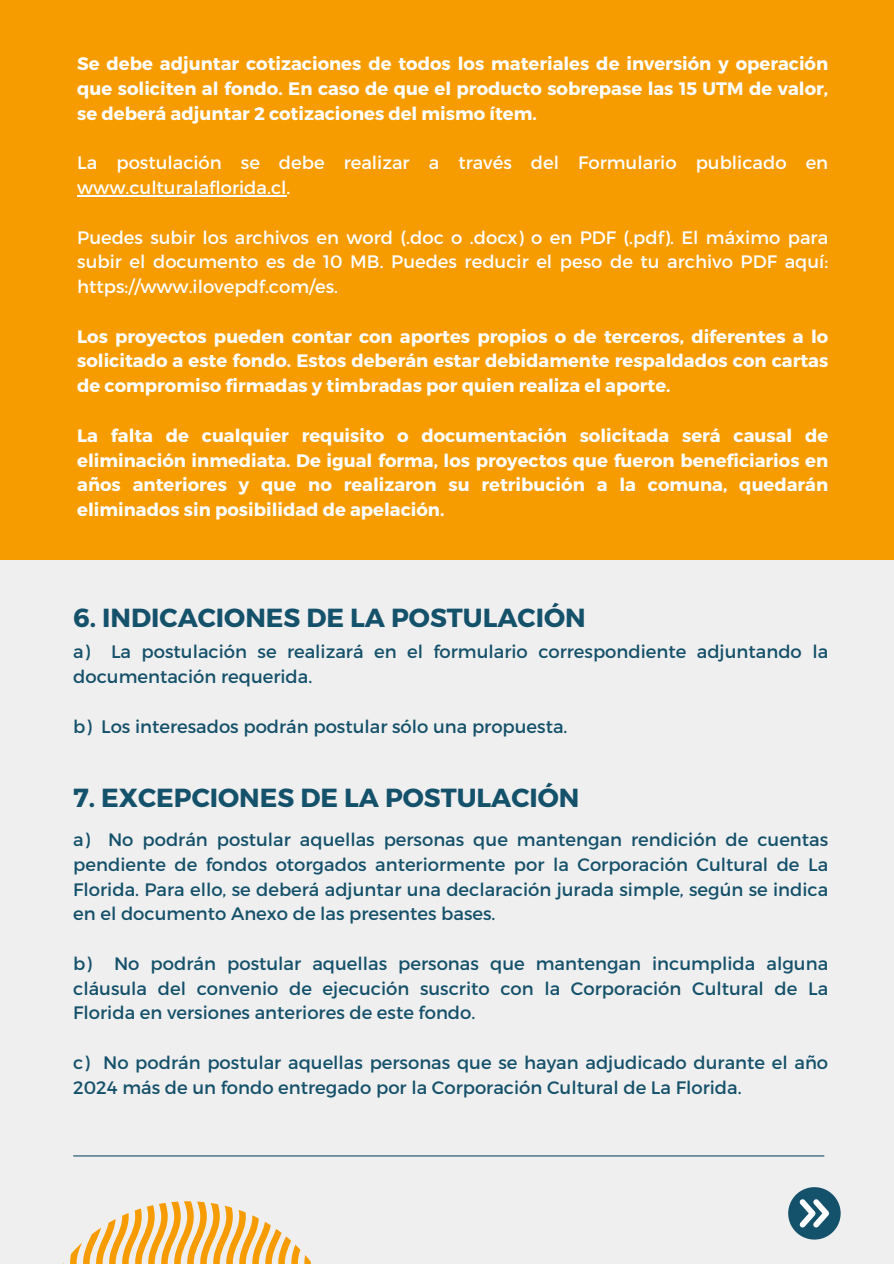
<style>
.page{position:relative;width:894px;height:1264px;background:#fff}
.page>*{position:absolute;margin:0;border:0;box-sizing:border-box;transform-origin:0 0}
.t1{font:700 26.1px "Montserrat";color:#14516a}
.t2{font:18px/24.8px "Montserrat";color:#14516a}
.t3{font:700 18px/24.8px "Montserrat";color:#fff;text-align:justify}
.t4{font:18px/24.8px "Montserrat";color:#fff}
</style>
<div class="page">
<div style="left:0;top:0;width:893px;height:1263px;background:#f0efef"></div>
<div style="left:0;top:0;width:893px;height:559px;background:#f69c01"></div>
<hr style="left:73px;top:1155px;width:751px;height:1px;background:#14516a">
<svg style="left:788px;top:1187px;width:52px;height:52px"></svg>
<svg style="left:70px;top:1201px;width:241px;height:62px"></svg>
<hr style="left:77px;top:195px;width:209px;height:1px;background:#fff">
<h2 class="t3" style="left:77px;top:51px;width:752px">Se debe adjuntar cotizaciones de todos los materiales de inversión y operación que soliciten al fondo. En caso de que el producto sobrepase las 15 UTM de valor, se deberá adjuntar 2 cotizaciones del mismo ítem.</h2>
<h2 class="t4" style="left:77px;top:150px;width:752px">La postulación se debe realizar a través del Formulario publicado en www.culturalaflorida.cl.</h2>
<h1 class="t4" style="left:77px;top:224px;width:752px;text-align:justify">Puedes subir los archivos en word (.doc o .docx) o en PDF (.pdf). El máximo para subir el documento es de 10 MB. Puedes reducir el peso de tu archivo PDF aquí: https://www.ilovepdf.com/es.</h1>
<p class="t3" style="left:77px;top:323px;width:752px">Los proyectos pueden contar con aportes propios o de terceros, diferentes a lo solicitado a este fondo. Estos deberán estar debidamente respaldados con cartas de compromiso firmadas y timbradas por quien realiza el aporte.</p>
<p class="t3" style="left:77px;top:422px;width:752px">La falta de cualquier requisito o documentación solicitada será causal de eliminación inmediata. De igual forma, los proyectos que fueron beneficiarios en años anteriores y que no realizaron su retribución a la comuna, quedarán eliminados sin posibilidad de apelación.</p>
<p class="t1" style="left:73px;top:600px;width:513px">6. INDICACIONES DE LA POSTULACIÓN</p>
<h2 class="t2" style="left:73px;top:638px;width:756px">a) La postulación se realizará en el formulario correspondiente adjuntando la documentación requerida.</h2>
<p class="t2" style="left:73px;top:713px;width:495px">b) Los interesados podrán postular sólo una propuesta.</p>
<p class="t1" style="left:73px;top:780px;width:507px">7. EXCEPCIONES DE LA POSTULACIÓN</p>
<h1 class="t2" style="left:73px;top:826px;width:756px;text-align:justify">a) No podrán postular aquellas personas que mantengan rendición de cuentas pendiente de fondos otorgados anteriormente por la Corporación Cultural de La Florida. Para ello, se deberá adjuntar una declaración jurada simple, según se indica en el documento Anexo de las presentes bases.</h1>
<p class="t2" style="left:73px;top:950px;width:756px;text-align:justify">b) No podrán postular aquellas personas que mantengan incumplida alguna cláusula del convenio de ejecución suscrito con la Corporación Cultural de La Florida en versiones anteriores de este fondo.</p>
<p class="t2" style="left:73px;top:1049px;width:756px">c) No podrán postular aquellas personas que se hayan adjudicado durante el año<br>2024 más de un fondo entregado por la Corporación Cultural de La Florida.</p>
</div>
